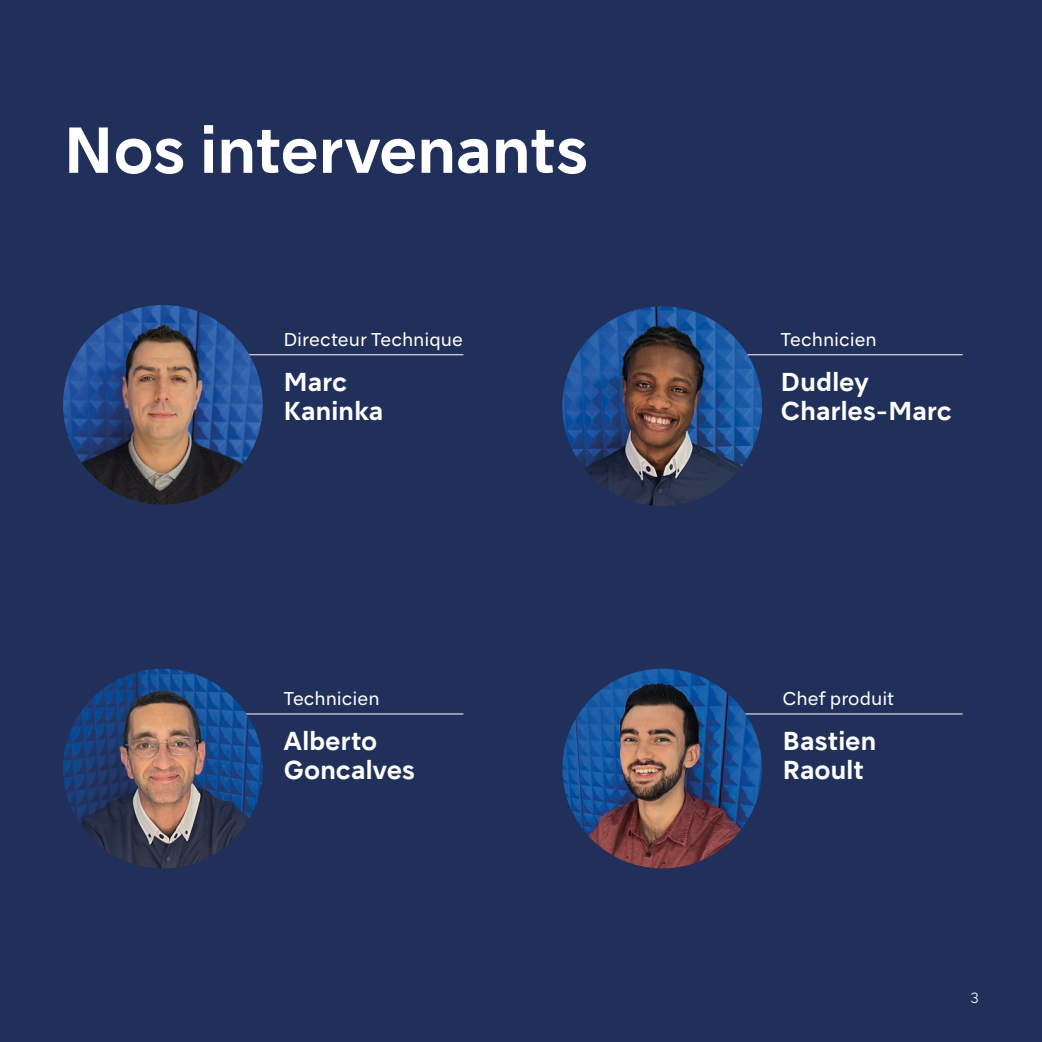
<style>
.page{position:relative;width:1042px;height:1042px;background:#20305a}
.page>*{position:absolute;margin:0;border:0;box-sizing:border-box;transform-origin:0 0}
.t1{font:700 61.25px "NSKTSRE";letter-spacing:-.02em;color:#fff}
.t2{font:700 24.5px/29.4px "NSKTSRE";letter-spacing:-.01em;color:#fff}
.t3{font:17.5px "NSKTSRE";color:#fff}
.t4{font:300 14px "NSKTSRE";color:#fff}
</style>
<div class="page">
<hr style="left:163px;top:354px;width:300px;height:1px;background:#fff">
<hr style="left:163px;top:713px;width:300px;height:1px;background:#fff">
<hr style="left:662px;top:713px;width:300px;height:1px;background:#fff">
<hr style="left:662px;top:354px;width:300px;height:1px;background:#fff">
<img style="left:63px;top:305px;width:200px;height:199px;border-radius:100px">
<img style="left:562px;top:306px;width:200px;height:200px;border-radius:100px">
<img style="left:63px;top:669px;width:200px;height:199px;border-radius:100px">
<img style="left:562px;top:669px;width:200px;height:199px;border-radius:100px">
<h1 class="t1" style="left:63px;top:108px;width:527px">Nos intervenants</h1>
<p class="t3" style="left:283px;top:328px;width:181px">Directeur Technique</p>
<p class="t2" style="left:283px;top:367px;width:102px">Marc<br>Kaninka</p>
<p class="t3" style="left:780px;top:328px;width:98px">Technicien</p>
<p class="t2" style="left:780px;top:367px;width:173px">Dudley<br>Charles-Marc</p>
<p class="t3" style="left:283px;top:687px;width:98px">Technicien</p>
<p class="t3" style="left:782px;top:687px;width:113px">Chef produit</p>
<p class="t2" style="left:283px;top:726px;width:133px">Alberto<br>Goncalves</p>
<p class="t2" style="left:782px;top:726px;width:95px">Bastien<br>Raoult</p>
<p class="t4" style="left:970px;top:988px;width:10px">3</p>
</div>
